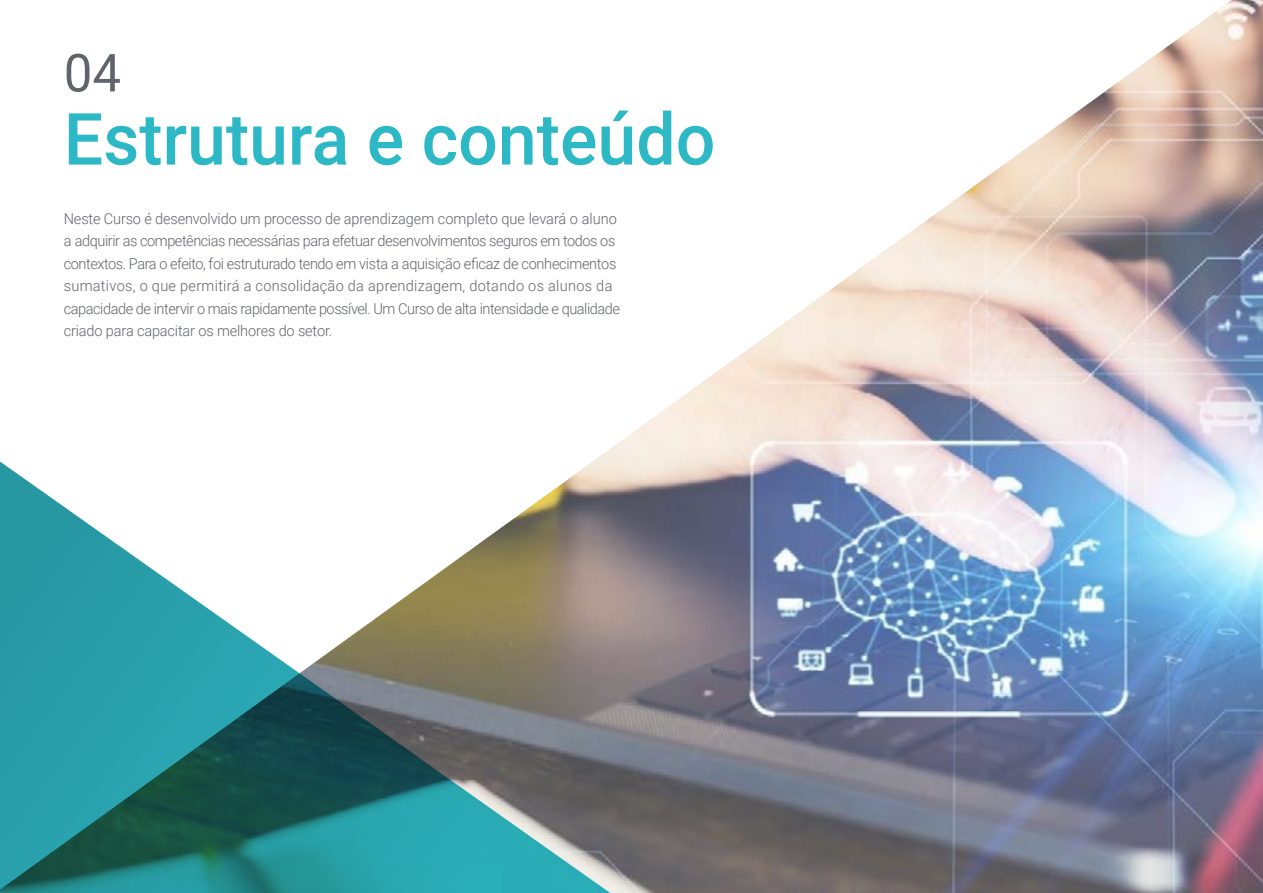
<style>
.page{position:relative;width:1263px;height:893px;background:#fff}
.page>*{position:absolute;margin:0;border:0;box-sizing:border-box;transform-origin:0 0}
.t1{font:500 72px "Roboto";color:#2db8c5}
.t2{font:52.5px "Roboto";color:#61646a}
.t3{font:300 15px/22.5px "Roboto";letter-spacing:-.02em;color:#61646a}
</style>
<div class="page">
<img style="left:615px;top:0;width:648px;height:893px">
<svg style="left:0;top:446px;width:640px;height:447px"></svg>
<h2 class="t2" style="left:64px;top:36px;width:59px">04</h2>
<h1 class="t1" style="left:64px;top:89px;width:653px">Estrutura e conteúdo</h1>
<p class="t3" style="left:64px;top:207px;width:558px">Neste Curso é desenvolvido um processo de aprendizagem completo que levará o aluno a adquirir as competências necessárias para efetuar desenvolvimentos seguros em todos os contextos. Para o efeito, foi estruturado tendo em vista a aquisição eficaz de conhecimentos sumativos, o que permitirá a consolidação da aprendizagem, dotando os alunos da capacidade de intervir o mais rapidamente possível. Um Curso de alta intensidade e qualidade criado para capacitar os melhores do setor.</p>
</div>
